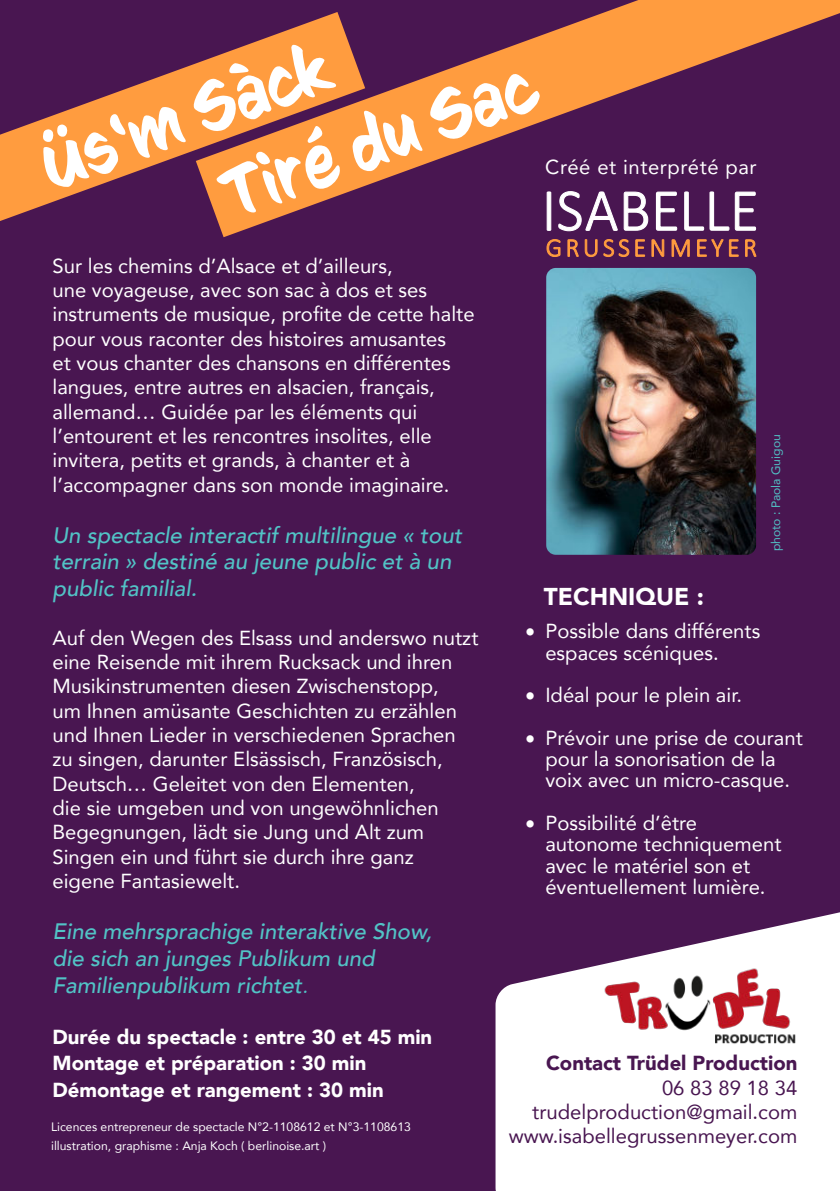
<style>
.page{position:relative;width:840px;height:1191px;background:#fff}
.page>*{position:absolute;margin:0;border:0;box-sizing:border-box;transform-origin:0 0}
.t1{font:71px/88px "CC Sign Language";color:#fff}
.t2{font:900 24.4px "Avenir";color:#fff}
.t3{font:italic 500 22.2px/26.8px "Avenir";color:#52c3c6}
.t4{font:20.2px/24.4px "Avenir";color:#fff}
.t5{font:900 20.2px/26.4px "Avenir";color:#fff}
.t6{font:20.2px/24.2px "Avenir";color:#491651;text-align:right}
.t7{font:900 20.2px "Avenir";color:#491651}
.t8{font:20.2px "Avenir";letter-spacing:.03em;color:#fff}
.t9{font:12.2px/18.4px "Avenir";color:#fff}
.t10{font:12.2px "Avenir";color:#52c3c6}
.s1{font-weight:400}
</style>
<div class="page">
<div style="left:0;top:0;width:839px;height:1191px;background:#491651"></div>
<svg style="left:495px;top:912px;width:344px;height:279px;fill:#fff"></svg>
<img style="left:600px;top:961px;width:200px;height:85px">
<svg style="left:217px;top:0;width:622px;height:237px"></svg>
<svg style="left:0;top:12px;width:365px;height:209px;fill:#ff9c3f"></svg>
<img style="left:546px;top:268px;width:209px;height:287px">
<svg style="left:545px;top:190px;width:211px;height:42px"></svg>
<svg style="left:546px;top:239px;width:209px;height:18px"></svg>
<h1 class="t1" style="left:177px;top:69px;width:329px;text-indent:-161px;rotate:-20deg">Üs‘m Sàck<br>Tiré du Sac</h1>
<p class="t8" style="left:545px;top:159px;width:213px">Créé et interprété par</p>
<p class="t4" style="left:52px;top:253px;width:423px">Sur les chemins d’Alsace et d’ailleurs,<br>une voyageuse, avec son sac à dos et ses instruments de musique, profite de cette halte pour vous raconter des histoires amusantes<br>et vous chanter des chansons en différentes langues, entre autres en alsacien, français, allemand… Guidée par les éléments qui l’entourent et les rencontres insolites, elle invitera, petits et grands, à chanter et à l’accompagner dans son monde imaginaire.</p>
<p class="t3" style="left:52px;top:524px;width:411px">Un spectacle interactif multilingue « tout terrain » destiné au jeune public et à un public familial.</p>
<p class="t4" style="left:52px;top:625px;width:427px">Auf den Wegen des Elsass und anderswo nutzt eine Reisende mit ihrem Rucksack und ihren Musikinstrumenten diesen Zwischenstopp,<br>um Ihnen amüsante Geschichten zu erzählen und Ihnen Lieder in verschiedenen Sprachen zu singen, darunter Elsässisch, Französisch, Deutsch… Geleitet von den Elementen,<br>die sie umgeben und von ungewöhnlichen Begegnungen, lädt sie Jung und Alt zum Singen ein und führt sie durch ihre ganz eigene Fantasiewelt.</p>
<p class="t3" style="left:52px;top:920px;width:381px">Eine mehrsprachige interaktive Show, die sich an junges Publikum und<br>Familienpublikum richtet<span class="s1">.</span></p>
<p class="t5" style="left:52px;top:1023px;width:381px">Durée du spectacle : entre 30 et 45 min<br>Montage et préparation : 30 min<br>Démontage et rangement : 30 min</p>
<p class="t9" style="left:51px;top:1118px;width:361px">Licences entrepreneur de spectacle N°2-1108612 et N°3-1108613 illustration, graphisme : Anja Koch ( berlinoise.art )</p>
<p class="t10" style="left:765px;top:551px;width:118px;rotate:-90deg">photo : Paola Guigou</p>
<p class="t4" style="left:525px;top:622px;width:12px">•</p>
<p class="t4" style="left:525px;top:677px;width:12px;line-height:42.6px">• •</p>
<p class="t4" style="left:525px;top:813px;width:12px">•</p>
<p class="t2" style="left:543px;top:576px;width:161px">TECHNIQUE :</p>
<p class="t4" style="left:545px;top:620px;width:216px;line-height:21.2px">Possible dans différents espaces scéniques.</p>
<p class="t4" style="left:545px;top:673px;width:259px;line-height:42.6px">Idéal pour le plein air.<br>Prévoir une prise de courant</p>
<p class="t4" style="left:545px;top:750px;width:246px;line-height:21.4px">pour la sonorisation de la voix avec un micro-casque.</p>
<p class="t4" style="left:545px;top:811px;width:237px;line-height:21.2px">Possibilité d’être autonome techniquement avec le matériel son et éventuellement lumière.</p>
<p class="t7" style="left:545px;top:1051px;width:253px">Contact Trüdel Production</p>
<p class="t6" style="left:508px;top:1077px;width:290px">06 83 89 18 34 trudelproduction@gmail.com www.isabellegrussenmeyer.com</p>
</div>
